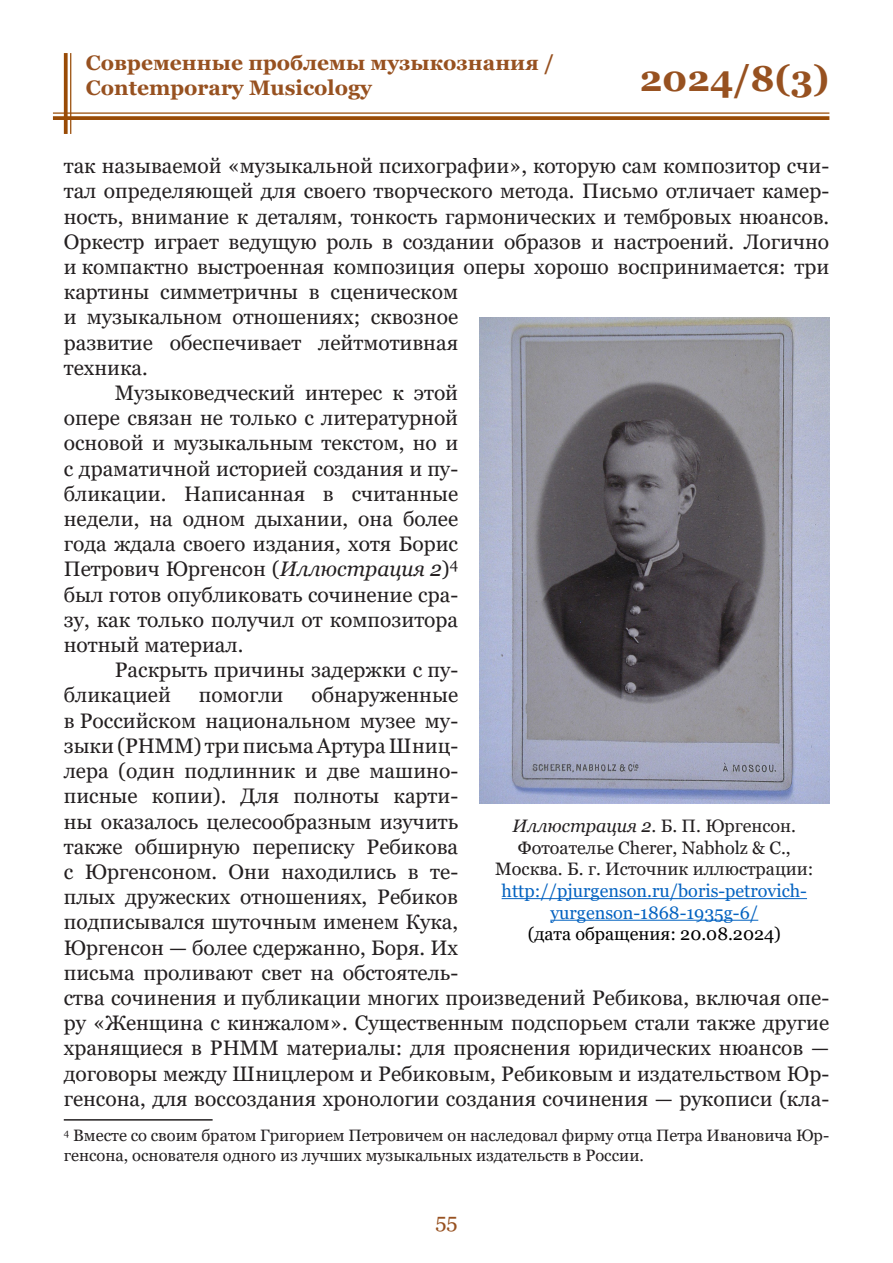
<style>
.page{position:relative;width:893px;height:1263px;background:#fff}
.page>*{position:absolute;margin:0;border:0;box-sizing:border-box;transform-origin:0 0}
.t1{font:700 36px "Georgia";color:#975120}
.t2{font:21px/25.2px "Georgia";color:#231f20}
.t3{font:700 21px/25.2px "Georgia";color:#975120}
.t4{font:21px "Georgia";color:#975120}
.t5{font:18px/21.6px "Georgia";color:#231f20;text-align:center}
.t6{font:18px/21.6px "Georgia";color:#0563c1;text-align:center}
.t7{font:18px "Georgia";color:#000}
.Сноска{font:16.5px/19.8px "Georgia";color:#231f20}
.s1{font-style:italic}
</style>
<div class="page">
<hr style="left:53px;top:112px;width:776px;height:2px;background:#994b06">
<svg style="left:53px;top:116px;width:776px;height:4px;background:#9e5514"></svg>
<hr style="left:70px;top:53px;width:1px;height:81px;background:#994b06">
<svg style="left:64px;top:53px;width:4px;height:81px"></svg>
<hr style="left:64px;top:1119px;width:149px;height:1px;background:#231f20">
<hr style="left:502px;top:898px;width:305px;height:1px;background:#0563c1">
<hr style="left:550px;top:920px;width:208px;height:1px;background:#0563c1">
<img style="left:479px;top:318px;width:350px;height:485px">
<p class="t3" style="left:86px;top:50px;width:470px">Современные проблемы музыкознания /<br>Contemporary Musicology</p>
<h1 class="t1" style="left:640px;top:55px;width:191px">2024/8(3)</h1>
<p class="t2" style="left:64px;top:154px;width:767px">так называемой «музыкальной психографии», которую сам композитор счи&shy;тал определяющей для своего творческого метода. Письмо отличает камер&shy;ность, внимание к деталям, тонкость гармонических и тембровых нюансов.<br>Оркестр играет ведущую роль в создании образов и настроений. Логично и компактно выстроенная композиция оперы хорошо воспринимается: три картины симметричны в сценическом<br>и музыкальном отношениях; сквозное<br>развитие обеспечивает лейтмотивная<br>техника.</p>
<p class="t2" style="left:64px;top:381px;width:396px;text-align:justify;text-indent:51px">Музыковедческий интерес к этой опере связан не только с литературной основой и музыкальным текстом, но и с драматичной историей создания и пу&shy;бликации. Написанная в считанные недели, на одном дыхании, она более года ждала своего издания, хотя Борис Петрович Юргенсон (<span class="s1">Иллюстрация 2</span>)<sup>4 </sup>был готов опубликовать сочинение сра&shy;зу, как только получил от композитора нотный материал.</p>
<p class="t2" style="left:64px;top:658px;width:396px;text-indent:51px">Раскрыть причины задержки с пу&shy;бликацией</p>
<p class="t2" style="left:64px;top:683px;width:767px;text-indent:248px">обнаруженные<br>в Российском национальном музее му-<br>зыки (РНММ) три письма Артура Шниц-<br>лера (один подлинник и две машино-<br>писные копии). Для полноты карти-<br>ны оказалось целесообразным изучить<br>также обширную переписку Ребикова<br>с Юргенсоном. Они находились в те-<br>плых дружеских отношениях, Ребиков<br>подписывался шуточным именем Кука,<br>Юргенсон — более сдержанно, Боря. Их<br>письма проливают свет на обстоятель-<br>ства сочинения и публикации многих произведений Ребикова, включая опе&shy;ру «Женщина с кинжалом». Существенным подспорьем стали также другие хранящиеся в РНММ материалы: для прояснения юридических нюансов — договоры между Шницлером и Ребиковым, Ребиковым и издательством Юр&shy;генсона, для воссоздания хронологии создания сочинения — рукописи (кла-</p>
<p class="Сноска" style="left:64px;top:1126px;width:767px"><sup>4</sup> Вместе со своим братом Григорием Петровичем он наследовал фирму отца Петра Ивановича Юр&shy;генсона, основателя одного из лучших музыкальных издательств в России.</p>
<p class="t2" style="left:199px;top:683px;width:86px">помогли</p>
<p class="t5" style="left:512px;top:815px;width:285px"><span class="s1">Иллюстрация 2</span>. Б. П. Юргенсон.</p>
<p class="t5" style="left:495px;top:837px;width:320px">Фотоателье Сherer, Nabholz &amp; C.,<br>Москва. Б. г. Источник иллюстрации:</p>
<p class="t6" style="left:502px;top:880px;width:307px">http://pjurgenson.ru/boris-petrovich&shy;yurgenson-1868-1935g-6/</p>
<p class="t7" style="left:528px;top:923px;width:255px">(дата обращения: 20.08.2024)</p>
<p class="t4" style="left:435px;top:1207px;width:24px">55</p>
</div>
